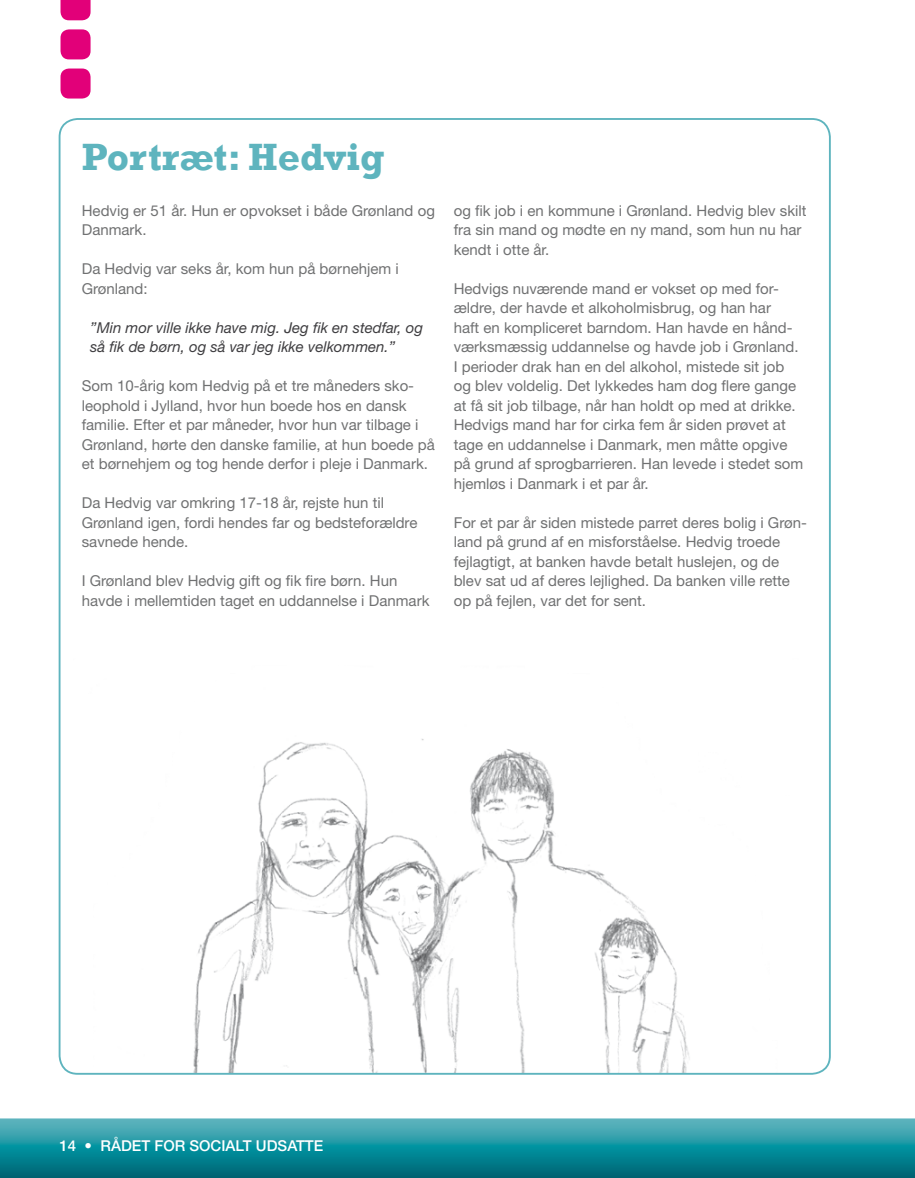
<style>
.page{position:relative;width:915px;height:1178px;background:#fff}
.page>*{position:absolute;margin:0;border:0;box-sizing:border-box;transform-origin:0 0}
.t1{font:700 39px "Rockwell";color:#5eb4be}
.t2{font:15px/19.5px "Helvetica Neue LT Std";color:#707172}
.t3{font:italic 15px/19.5px "Helvetica Neue LT Std";color:#3e3d40}
.t4{font:500 15px "Helvetica Neue LT Std";color:#fff}
</style>
<div class="page">
<img style="left:193px;top:739px;width:497px;height:333px">
<svg style="left:60px;top:0;width:30px;height:20px"></svg>
<div style="left:60px;top:29px;width:30px;height:30px;background:#e20079;border-radius:9px"></div>
<div style="left:60px;top:69px;width:30px;height:30px;background:#e20079;border-radius:9px"></div>
<svg style="left:0;top:1118px;width:914px;height:60px;background:#1e8f9c"></svg>
<h1 class="t1" style="left:82px;top:133px;width:304px">Portræt: Hedvig</h1>
<p class="t2" style="left:82px;top:200px;width:354px">Hedvig er 51 år. Hun er opvokset i både Grønland og<br>Danmark.</p>
<p class="t2" style="left:82px;top:259px;width:318px">Da Hedvig var seks år, kom hun på børnehjem i<br>Grønland:</p>
<p class="t3" style="left:90px;top:317px;width:334px">”Min mor ville ikke have mig. Jeg fik en stedfar, og så fik de børn, og så var jeg ikke velkommen.”</p>
<p class="t2" style="left:82px;top:376px;width:354px">Som 10-årig kom Hedvig på et tre måneders sko&shy;leophold i Jylland, hvor hun boede hos en dansk familie. Efter et par måneder, hvor hun var tilbage i Grønland, hørte den danske familie, at hun boede på et børnehjem og tog hende derfor i pleje i Danmark.</p>
<p class="t2" style="left:82px;top:493px;width:337px">Da Hedvig var omkring 17-18 år, rejste hun til<br>Grønland igen, fordi hendes far og bedsteforældre savnede hende.</p>
<p class="t2" style="left:82px;top:571px;width:349px">I Grønland blev Hedvig gift og fik fire børn. Hun havde i mellemtiden taget en uddannelse i Danmark</p>
<p class="t2" style="left:453px;top:200px;width:354px">og fik job i en kommune i Grønland. Hedvig blev skilt fra sin mand og mødte en ny mand, som hun nu har kendt i otte år.</p>
<p class="t2" style="left:453px;top:278px;width:351px">Hedvigs nuværende mand er vokset op med for&shy;ældre, der havde et alkoholmisbrug, og han har<br>haft en kompliceret barndom. Han havde en hånd&shy;værksmæssig uddannelse og havde job i Grønland.<br>I perioder drak han en del alkohol, mistede sit job og blev voldelig. Det lykkedes ham dog flere gange at få sit job tilbage, når han holdt op med at drikke.<br>Hedvigs mand har for cirka fem år siden prøvet at tage en uddannelse i Danmark, men måtte opgive på grund af sprogbarrieren. Han levede i stedet som hjemløs i Danmark i et par år.</p>
<p class="t2" style="left:453px;top:512px;width:354px">For et par år siden mistede parret deres bolig i Grøn&shy;land på grund af en misforståelse. Hedvig troede fejlagtigt, at banken havde betalt huslejen, og de blev sat ud af deres lejlighed. Da banken ville rette op på fejlen, var det for sent.</p>
<p class="t4" style="left:60px;top:1137px;width:265px">14 • RÅDET FOR SOCIALT UDSATTE</p>
</div>
